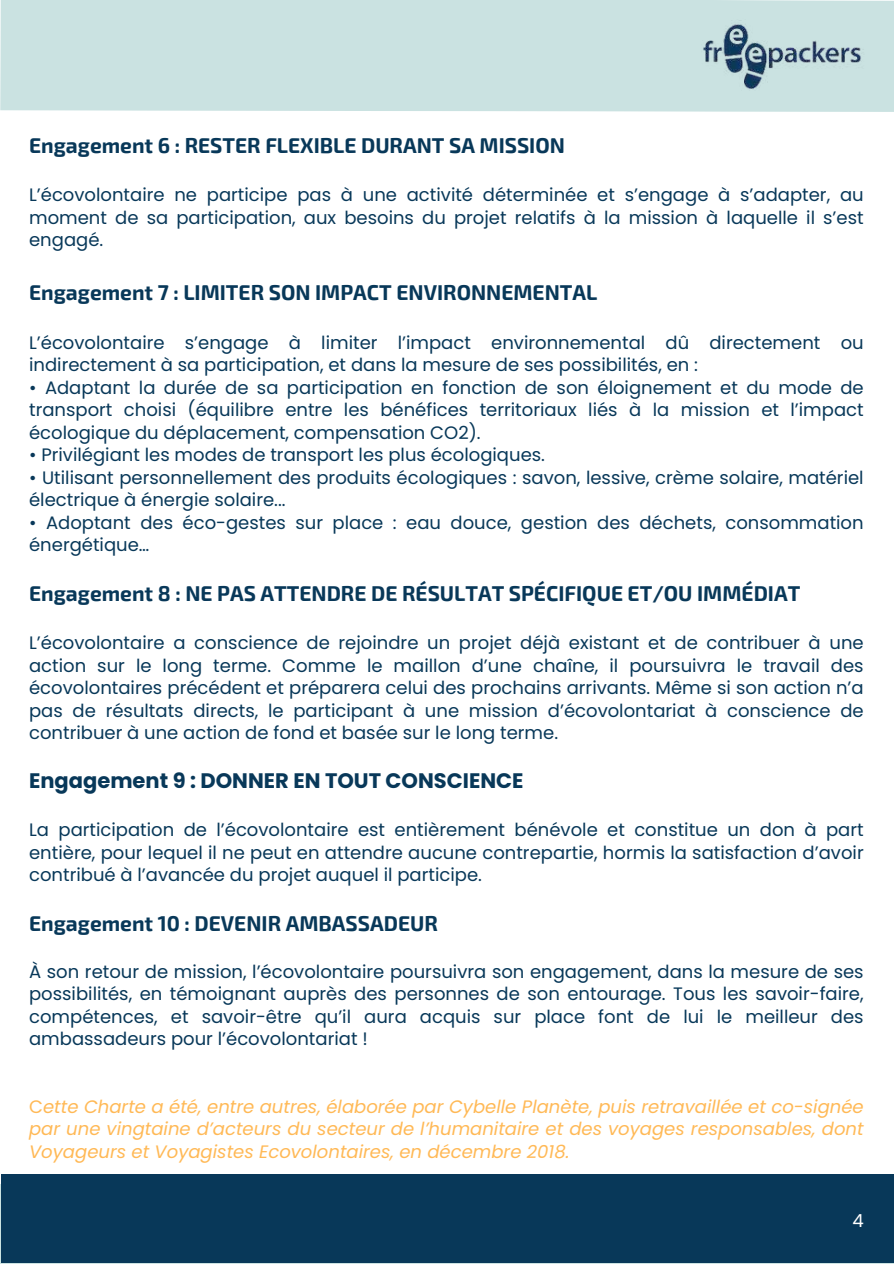
<style>
.page{position:relative;width:894px;height:1264px;background:#fff}
.page>*{position:absolute;margin:0;border:0;box-sizing:border-box;transform-origin:0 0}
.t1{font:700 21px "Exo 2";color:#083859}
.t2{font:700 21px "Poppins";color:#083859}
.t3{font:18px/22.5px "Poppins";color:#083859;text-align:justify}
.t4{font:italic 18px/22.5px "Poppins";color:#ffb956;text-align:justify}
.s1{font-style:normal}
.s2{color:#fff}
</style>
<div class="page">
<div style="left:0;top:0;width:893px;height:112px;background:#cae2e1"></div>
<img style="left:694px;top:11px;width:174px;height:89px">
<div style="left:1px;top:1174px;width:892px;height:88px;background:#083859"></div>
<p class="t1" style="left:29px;top:132px;width:537px">Engagement 6 : RESTER FLEXIBLE DURANT SA MISSION</p>
<p class="t3" style="left:29px;top:184px;width:835px">L’écovolontaire ne participe pas à une activité déterminée et s’engage à s’adapter, au moment de sa participation, aux besoins du projet relatifs à la mission à laquelle il s’est engagé.</p>
<p class="t1" style="left:29px;top:279px;width:569px">Engagement 7 : LIMITER SON IMPACT ENVIRONNEMENTAL</p>
<p class="t3" style="left:29px;top:331px;width:835px">L’écovolontaire s’engage à limiter l’impact environnemental dû directement ou indirectement à sa participation, et dans la mesure de ses possibilités, en :</p>
<p class="t3" style="left:29px;top:376px;width:835px">• Adaptant la durée de sa participation en fonction de son éloignement et du mode de transport choisi (équilibre entre les bénéfices territoriaux liés à la mission et l’impact écologique du déplacement, compensation CO2).</p>
<p class="t3" style="left:29px;top:443px;width:517px">• Privilégiant les modes de transport les plus écologiques.</p>
<p class="t3" style="left:29px;top:466px;width:835px">• Utilisant personnellement des produits écologiques : savon, lessive, crème solaire, matériel électrique à énergie solaire...</p>
<p class="t3" style="left:29px;top:511px;width:835px">• Adoptant des éco-gestes sur place : eau douce, gestion des déchets, consommation énergétique…</p>
<p class="t1" style="left:29px;top:579px;width:772px">Engagement 8 : NE PAS ATTENDRE DE RÉSULTAT SPÉCIFIQUE ET/OU IMMÉDIAT</p>
<p class="t3" style="left:29px;top:631px;width:835px">L’écovolontaire a conscience de rejoindre un projet déjà existant et de contribuer à une action sur le long terme. Comme le maillon d’une chaîne, il poursuivra le travail des écovolontaires précédent et préparera celui des prochains arrivants. Même si son action n’a pas de résultats directs, le participant à une mission d’écovolontariat à conscience de contribuer à une action de fond et basée sur le long terme.</p>
<p class="t2" style="left:29px;top:765px;width:496px">Engagement 9 : DONNER EN TOUT CONSCIENCE</p>
<p class="t3" style="left:29px;top:818px;width:835px">La participation de l’écovolontaire est entièrement bénévole et constitue un don à part entière, pour lequel il ne peut en attendre aucune contrepartie, hormis la satisfaction d’avoir contribué à l’avancée du projet auquel il participe.</p>
<p class="t1" style="left:29px;top:909px;width:410px">Engagement 10 : DEVENIR AMBASSADEUR</p>
<p class="t3" style="left:29px;top:960px;width:835px">À son retour de mission, l’écovolontaire poursuivra son engagement, dans la mesure de ses possibilités, en témoignant auprès des personnes de son entourage. Tous les savoir-faire, compétences, et savoir-être qu’il aura acquis sur place font de lui le meilleur des ambassadeurs pour l’écovolontariat !</p>
<p class="t4" style="left:29px;top:1095px;width:835px"><span class="s1">C</span>ette Charte a été, entre autres, élaborée par Cybelle Planète, puis retravaillée et co-signée par une vingtaine d’acteurs du secteur de l’humanitaire et des voyages responsables, dont Voyageurs et Voyagistes Ecovolontaires, en décembre 2018.</p>
<p class="t3" style="left:846px;top:1208px;width:19px">1<span class="s2">4</span></p>
</div>
